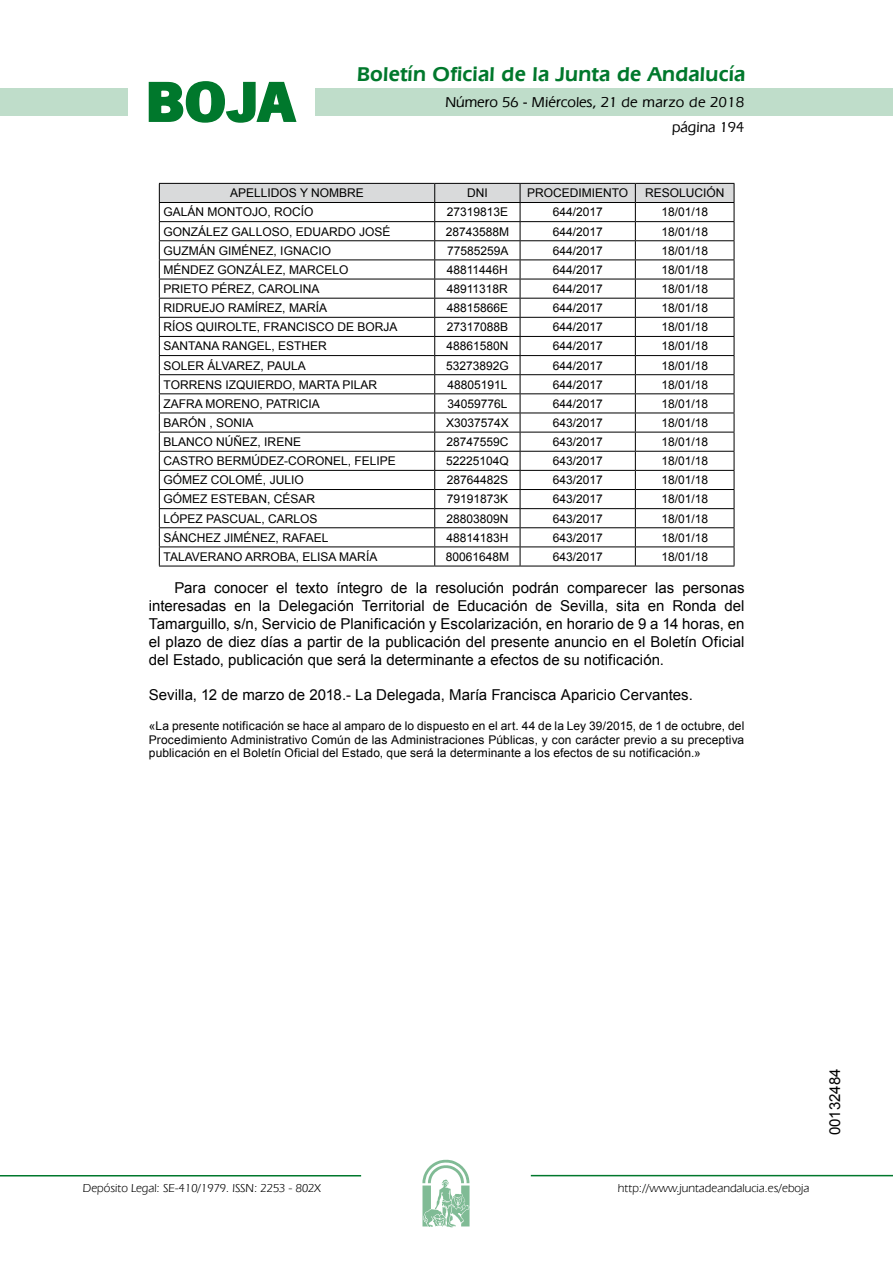
<style>
.page{position:relative;width:893px;height:1263px;background:#fff}
.page>*{position:absolute;margin:0;border:0;box-sizing:border-box;transform-origin:0 0}
.t1{font:700 57.75px "News Got T";color:#00782c;scale:1.14 1}
.t2{font:600 21px "Eras IT Cby BT";letter-spacing:.01em;color:#00782c}
.t3{font:15px/18px "Arial";color:#000;text-align:justify}
.t4{font:500 15px/24.5px "Eras IT Cby BT";color:#000;text-align:right}
.t5{font:12px/13.5px "Arial";color:#000;text-align:justify}
.t6{font:12px "Eras IT Cby BT";color:#000}
</style>
<div class="page">
<div style="left:315px;top:88px;width:577px;height:28px;background:#bfddca"></div>
<div style="left:0;top:88px;width:128px;height:28px;background:#bfddca"></div>
<hr style="left:0;top:1175px;width:361px;height:2px;background:#00782c">
<svg style="left:422px;top:1159px;width:47px;height:68px"></svg>
<hr style="left:531px;top:1175px;width:361px;height:1px;background:#00782c">
<svg style="left:148px;top:81px;width:149px;height:42px"></svg>
<svg style="left:159px;top:183px;width:575px;height:383px"></svg>
<hr style="left:159px;top:566px;width:276px;height:1px;background:#000">
<hr style="left:435px;top:566px;width:85px;height:1px;background:#000">
<hr style="left:520px;top:566px;width:115px;height:1px;background:#000">
<hr style="left:635px;top:566px;width:99px;height:1px;background:#000">
<h1 class="t1" style="left:145px;top:68px;width:133px">BOJA</h1>
<h2 class="t2" style="left:357px;top:62px;width:390px">Boletín Oficial de la Junta de Andalucía</h2>
<p class="t4" style="left:445px;top:90px;width:300px">Número 56 - Miércoles, 21 de marzo de 2018 página 194</p>
<p class="t5" style="left:230px;top:186px;width:135px">APELLIDOS Y NOMBRE</p>
<p class="t5" style="left:467px;top:186px;width:22px">DNI</p>
<p class="t5" style="left:527px;top:186px;width:103px">PROCEDIMIENTO</p>
<p class="t5" style="left:645px;top:186px;width:81px">RESOLUCIÓN</p>
<p class="t5" style="left:163px;top:206px;width:151px">GALÁN MONTOJO, ROCÍO</p>
<p class="t5" style="left:446px;top:206px;width:63px">27319813E</p>
<p class="t5" style="left:552px;top:206px;width:52px">644/2017</p>
<p class="t5" style="left:661px;top:206px;width:48px">18/01/18</p>
<p class="t5" style="left:163px;top:225px;width:228px">GONZÁLEZ GALLOSO, EDUARDO JOSÉ</p>
<p class="t5" style="left:445px;top:225px;width:65px">28743588M</p>
<p class="t5" style="left:552px;top:225px;width:52px">644/2017</p>
<p class="t5" style="left:661px;top:225px;width:48px">18/01/18</p>
<p class="t5" style="left:163px;top:244px;width:169px">GUZMÁN GIMÉNEZ, IGNACIO</p>
<p class="t5" style="left:447px;top:244px;width:63px">77585259A</p>
<p class="t5" style="left:552px;top:244px;width:52px">644/2017</p>
<p class="t5" style="left:661px;top:244px;width:48px">18/01/18</p>
<p class="t5" style="left:163px;top:263px;width:186px">MÉNDEZ GONZÁLEZ, MARCELO</p>
<p class="t5" style="left:447px;top:263px;width:63px">48811446H</p>
<p class="t5" style="left:552px;top:263px;width:52px">644/2017</p>
<p class="t5" style="left:661px;top:263px;width:48px">18/01/18</p>
<p class="t5" style="left:163px;top:282px;width:157px">PRIETO PÉREZ, CAROLINA</p>
<p class="t5" style="left:447px;top:282px;width:63px">48911318R</p>
<p class="t5" style="left:552px;top:282px;width:52px">644/2017</p>
<p class="t5" style="left:661px;top:282px;width:48px">18/01/18</p>
<p class="t5" style="left:163px;top:301px;width:165px">RIDRUEJO RAMÍREZ, MARÍA</p>
<p class="t5" style="left:446px;top:301px;width:63px">48815866E</p>
<p class="t5" style="left:552px;top:301px;width:52px">644/2017</p>
<p class="t5" style="left:661px;top:301px;width:48px">18/01/18</p>
<p class="t5" style="left:163px;top:320px;width:235px">RÍOS QUIROLTE, FRANCISCO DE BORJA</p>
<p class="t5" style="left:446px;top:320px;width:63px">27317088B</p>
<p class="t5" style="left:552px;top:320px;width:52px">644/2017</p>
<p class="t5" style="left:661px;top:320px;width:48px">18/01/18</p>
<p class="t5" style="left:163px;top:340px;width:165px">SANTANA RANGEL, ESTHER</p>
<p class="t5" style="left:446px;top:340px;width:64px">48861580N</p>
<p class="t5" style="left:552px;top:340px;width:52px">644/2017</p>
<p class="t5" style="left:661px;top:340px;width:48px">18/01/18</p>
<p class="t5" style="left:163px;top:359px;width:144px">SOLER ÁLVAREZ, PAULA</p>
<p class="t5" style="left:446px;top:359px;width:64px">53273892G</p>
<p class="t5" style="left:552px;top:359px;width:52px">644/2017</p>
<p class="t5" style="left:661px;top:359px;width:48px">18/01/18</p>
<p class="t5" style="left:163px;top:378px;width:215px">TORRENS IZQUIERDO, MARTA PILAR</p>
<p class="t5" style="left:447px;top:378px;width:62px">48805191L</p>
<p class="t5" style="left:552px;top:378px;width:52px">644/2017</p>
<p class="t5" style="left:661px;top:378px;width:48px">18/01/18</p>
<p class="t5" style="left:163px;top:397px;width:158px">ZAFRA MORENO, PATRICIA</p>
<p class="t5" style="left:447px;top:397px;width:62px">34059776L</p>
<p class="t5" style="left:552px;top:397px;width:52px">644/2017</p>
<p class="t5" style="left:661px;top:397px;width:48px">18/01/18</p>
<p class="t5" style="left:163px;top:416px;width:92px">BARÓN , SONIA</p>
<p class="t5" style="left:446px;top:416px;width:64px">X3037574X</p>
<p class="t5" style="left:552px;top:416px;width:52px">643/2017</p>
<p class="t5" style="left:661px;top:416px;width:48px">18/01/18</p>
<p class="t5" style="left:163px;top:435px;width:139px">BLANCO NÚÑEZ, IRENE</p>
<p class="t5" style="left:446px;top:435px;width:64px">28747559C</p>
<p class="t5" style="left:552px;top:435px;width:52px">643/2017</p>
<p class="t5" style="left:661px;top:435px;width:48px">18/01/18</p>
<p class="t5" style="left:163px;top:454px;width:234px">CASTRO BERMÚDEZ-CORONEL, FELIPE</p>
<p class="t5" style="left:446px;top:454px;width:64px">52225104Q</p>
<p class="t5" style="left:552px;top:454px;width:52px">643/2017</p>
<p class="t5" style="left:661px;top:454px;width:48px">18/01/18</p>
<p class="t5" style="left:163px;top:473px;width:142px">GÓMEZ COLOMÉ, JULIO</p>
<p class="t5" style="left:446px;top:473px;width:63px">28764482S</p>
<p class="t5" style="left:552px;top:473px;width:52px">643/2017</p>
<p class="t5" style="left:661px;top:473px;width:48px">18/01/18</p>
<p class="t5" style="left:163px;top:493px;width:153px">GÓMEZ ESTEBAN, CÉSAR</p>
<p class="t5" style="left:446px;top:493px;width:63px">79191873K</p>
<p class="t5" style="left:552px;top:493px;width:52px">643/2017</p>
<p class="t5" style="left:661px;top:493px;width:48px">18/01/18</p>
<p class="t5" style="left:163px;top:512px;width:155px">LÓPEZ PASCUAL, CARLOS</p>
<p class="t5" style="left:446px;top:512px;width:64px">28803809N</p>
<p class="t5" style="left:552px;top:512px;width:52px">643/2017</p>
<p class="t5" style="left:661px;top:512px;width:48px">18/01/18</p>
<p class="t5" style="left:163px;top:531px;width:166px">SÁNCHEZ JIMÉNEZ, RAFAEL</p>
<p class="t5" style="left:446px;top:531px;width:64px">48814183H</p>
<p class="t5" style="left:552px;top:531px;width:52px">643/2017</p>
<p class="t5" style="left:661px;top:531px;width:48px">18/01/18</p>
<p class="t5" style="left:163px;top:550px;width:215px">TALAVERANO ARROBA, ELISA MARÍA</p>
<p class="t5" style="left:445px;top:550px;width:65px">80061648M</p>
<p class="t5" style="left:552px;top:550px;width:52px">643/2017</p>
<p class="t5" style="left:661px;top:550px;width:48px">18/01/18</p>
<p class="t3" style="left:149px;top:579px;width:597px;text-indent:26px">Para conocer el texto íntegro de la resolución podrán comparecer las personas interesadas en la Delegación Territorial de Educación de Sevilla, sita en Ronda del Tamarguillo, s/n, Servicio de Planificación y Escolarización, en horario de 9 a 14 horas, en el plazo de diez días a partir de la publicación del presente anuncio en el Boletín Oficial del Estado, publicación que será la determinante a efectos de su notificación.</p>
<p class="t3" style="left:149px;top:686px;width:545px">Sevilla, 12 de marzo de 2018.- La Delegada, María Francisca Aparicio Cervantes.</p>
<p class="t5" style="left:149px;top:720px;width:597px">«La presente notificación se hace al amparo de lo dispuesto en el art. 44 de la Ley 39/2015, de 1 de octubre, del Procedimiento Administrativo Común de las Administraciones Públicas, y con carácter previo a su preceptiva publicación en el Boletín Oficial del Estado, que será la determinante a los efectos de su notificación.»</p>
<p class="t6" style="left:83px;top:1181px;width:239px">Depósito Legal: SE-410/1979. ISSN: 2253 - 802X</p>
<p class="t6" style="left:618px;top:1181px;width:193px">http://www.juntadeandalucia.es/eboja</p>
<p class="t3" style="left:826px;top:1135px;width:68px;rotate:-90deg">00132484</p>
</div>
